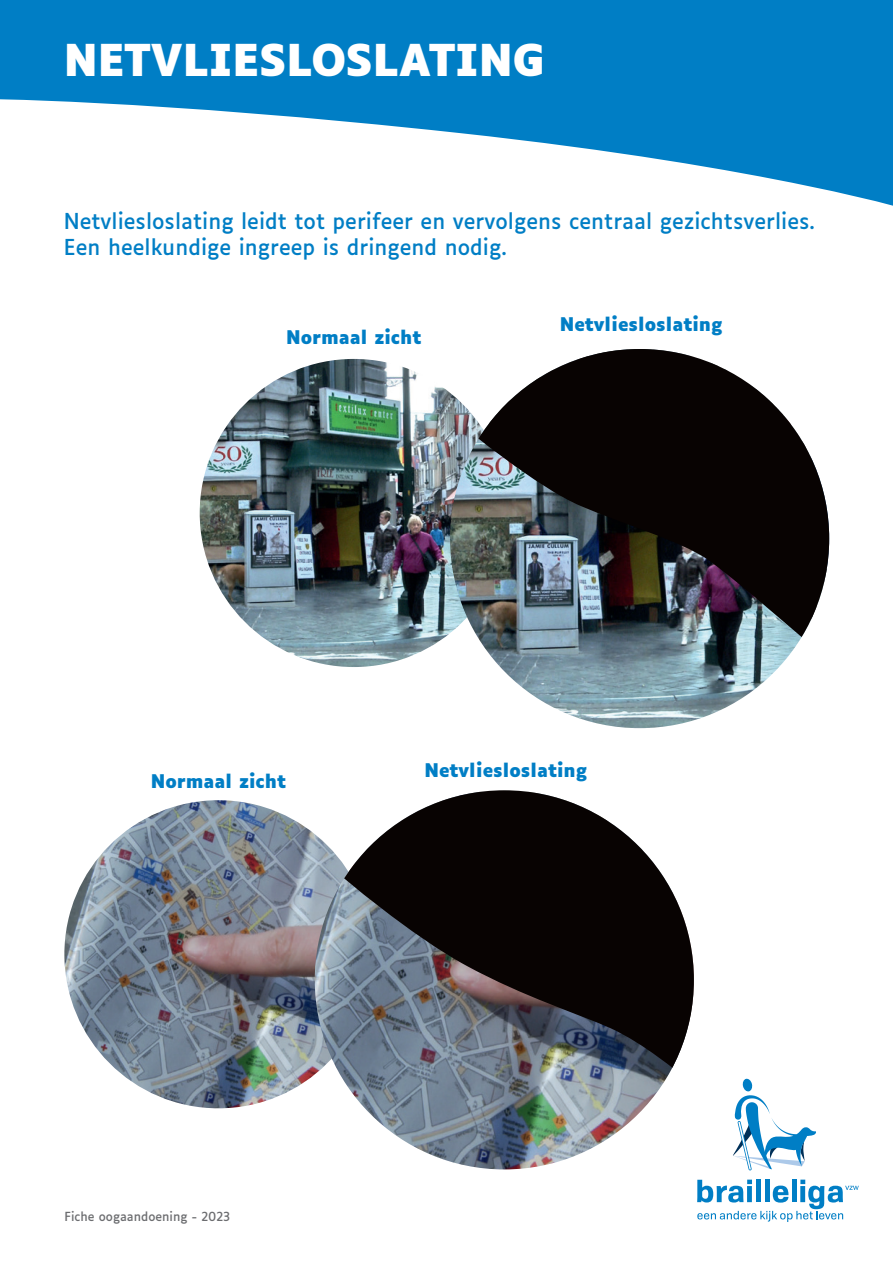
<style>
.page{position:relative;width:893px;height:1263px;background:#fff}
.page>*{position:absolute;margin:0;border:0;box-sizing:border-box;transform-origin:0 0}
.t1{font:700 42px "Luciole";color:#fff}
.t2{font:21px/25.2px "Luciole";color:#007ec5}
.t3{font:700 18px "Luciole";color:#007ec5}
.t4{font:12px "Luciole";color:#6c6d70}
</style>
<div class="page">
<svg style="left:0;top:0;width:893px;height:206px"></svg>
<img style="left:64px;top:800px;width:308px;height:308px;border-radius:154px">
<img style="left:200px;top:359px;width:308px;height:308px;border-radius:154px">
<svg style="left:697px;top:1179px;width:162px;height:43px"></svg>
<svg style="left:733px;top:1078px;width:83px;height:92px"></svg>
<img style="left:315px;top:834px;width:354px;height:335px">
<svg style="left:339px;top:790px;width:355px;height:284px;background:#47474b"></svg>
<img style="left:450px;top:349px;width:379px;height:379px;border-radius:189px">
<img style="left:464px;top:349px;width:365px;height:294px">
<p class="t1" style="left:64px;top:37px;width:483px">NETVLIESLOSLATING</p>
<p class="t2" style="left:64px;top:207px;width:753px">Netvliesloslating leidt tot perifeer en vervolgens centraal gezichtsverlies.<br>Een heelkundige ingreep is dringend nodig.</p>
<p class="t3" style="left:286px;top:327px;width:137px">Normaal zicht</p>
<p class="t3" style="left:560px;top:314px;width:164px">Netvliesloslating</p>
<p class="t3" style="left:151px;top:771px;width:137px">Normaal zicht</p>
<p class="t3" style="left:424px;top:760px;width:164px">Netvliesloslating</p>
<p class="t4" style="left:64px;top:1206px;width:167px">Fiche oogaandoening - 2023</p>
</div>
